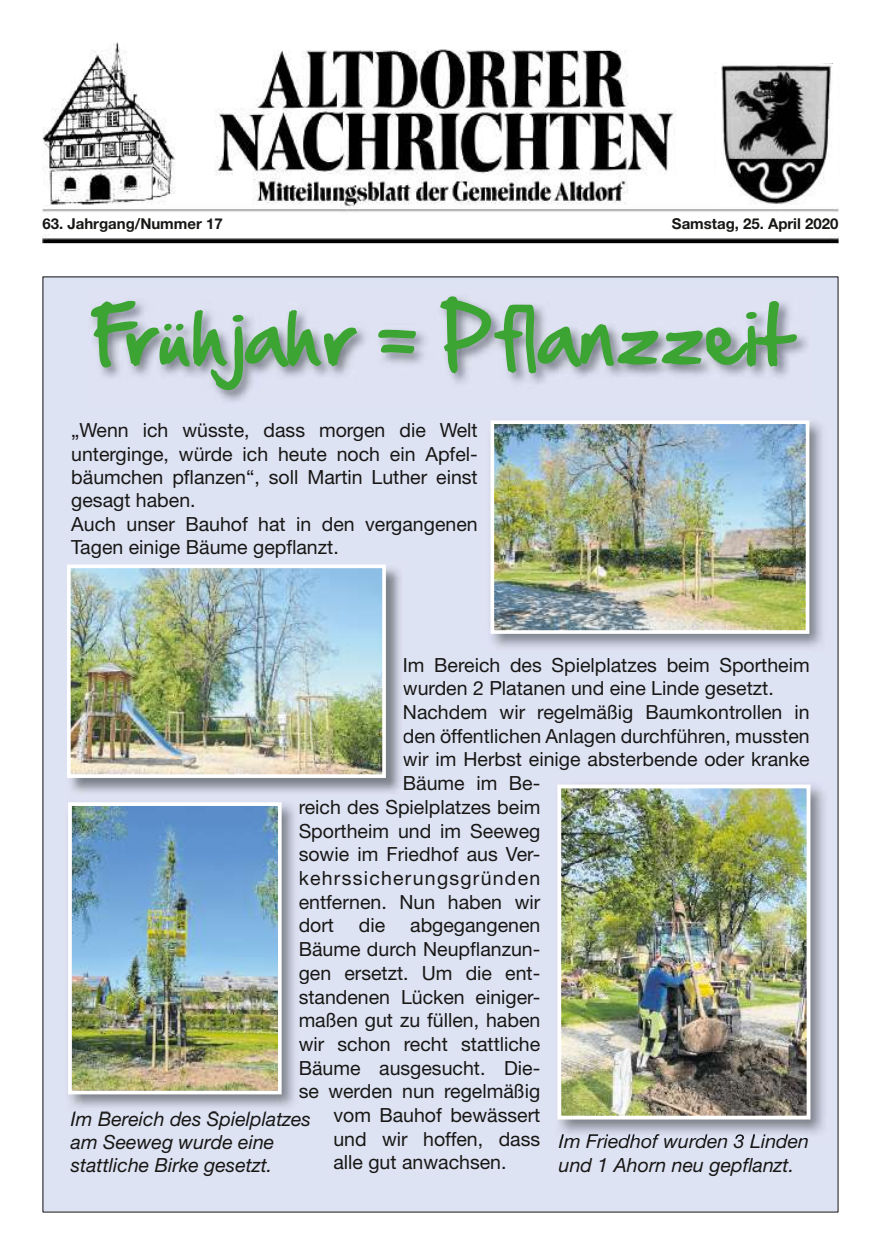
<style>
.page{position:relative;width:881px;height:1255px;background:#fff}
.page>*{position:absolute;margin:0;border:0;box-sizing:border-box;transform-origin:0 0}
.t1{font:69px "Hand Of Sean";color:#3ca432}
.t2{font:19.5px/23.4px "Helvetica Neue LT Std";color:#181715}
.t3{font:italic 19.5px/23.4px "Helvetica Neue LT Std";color:#181715}
.t4{font:19.5px "Helvetica Neue LT Std";letter-spacing:.065em;color:#181715}
.t5{font:700 15px "Helvetica Neue LT Std";color:#181715}
</style>
<div class="page">
<img style="left:43px;top:43px;width:795px;height:201px">
<div style="left:715px;top:60px;width:122px;height:145px;background:#fff"></div>
<img style="left:721px;top:65px;width:110px;height:140px">
<div style="left:43px;top:277px;width:794px;height:934px;background:#dee3f4"></div>
<img style="left:70px;top:568px;width:331px;height:226px">
<img style="left:67px;top:564px;width:320px;height:215px">
<img style="left:92px;top:297px;width:716px;height:105px">
<img style="left:491px;top:422px;width:332px;height:226px">
<img style="left:490px;top:420px;width:320px;height:215px">
<img style="left:558px;top:785px;width:267px;height:349px">
<svg style="left:561px;top:1134px;width:227px;height:4px"></svg>
<img style="left:557px;top:784px;width:255px;height:337px">
<img style="left:69px;top:803px;width:226px;height:305px">
<hr style="left:71px;top:1111px;width:228px;height:1px;background:#101114">
<img style="left:68px;top:802px;width:215px;height:294px">
<p class="t5" style="left:43px;top:218px;width:181px">63. Jahrgang/Nummer 17</p>
<p class="t5" style="left:671px;top:218px;width:168px">Samstag, 25. April 2020</p>
<h1 class="t1" style="left:89px;top:296px;width:703px">Frühjahr = Pflanzzeit</h1>
<p class="t2" style="left:71px;top:420px;width:408px">„Wenn ich wüsste, dass morgen die Welt unterginge, würde ich heute noch ein Apfel&shy;bäumchen pfanzen“, soll Martin Luther einst gesagt haben.<br>Auch unser Bauhof hat in den vergangenen Tagen einige Bäume gepfanzt.</p>
<p class="t2" style="left:403px;top:655px;width:408px">Im Bereich des Spielplatzes beim Sportheim</p>
<p class="t2" style="left:403px;top:678px;width:372px">wurden 2 Platanen und eine Linde gesetzt.</p>
<p class="t2" style="left:403px;top:702px;width:408px">Nachdem wir regelmäßig Baumkontrollen in</p>
<p class="t2" style="left:403px;top:726px;width:408px">den öffentlichen Anlagen durchführen, mussten</p>
<p class="t2" style="left:403px;top:749px;width:408px">wir im Herbst einige absterbende oder kranke</p>
<p class="t2" style="left:403px;top:773px;width:139px">Bäume im Be-</p>
<p class="t2" style="left:298px;top:797px;width:243px">reich des Spielplatzes beim</p>
<p class="t2" style="left:298px;top:820px;width:243px">Sportheim und im Seeweg</p>
<p class="t2" style="left:298px;top:844px;width:243px">sowie im Friedhof aus Ver-</p>
<p class="t4" style="left:298px;top:871px;width:243px">kehrssicherungsgründen</p>
<p class="t2" style="left:298px;top:891px;width:243px">entfernen. Nun haben wir</p>
<p class="t2" style="left:298px;top:915px;width:37px">dort</p>
<p class="t2" style="left:359px;top:915px;width:28px">die</p>
<p class="t2" style="left:410px;top:915px;width:132px">abgegangenen</p>
<p class="t2" style="left:298px;top:939px;width:243px">Bäume durch Neupfanzun-</p>
<p class="t2" style="left:298px;top:963px;width:243px">gen ersetzt. Um die ent-</p>
<p class="t2" style="left:298px;top:986px;width:243px">standenen Lücken einiger-</p>
<p class="t2" style="left:298px;top:1010px;width:243px">maßen gut zu füllen, haben</p>
<p class="t2" style="left:298px;top:1034px;width:243px">wir schon recht stattliche</p>
<p class="t2" style="left:298px;top:1057px;width:243px">Bäume ausgesucht. Die-</p>
<p class="t2" style="left:298px;top:1081px;width:243px">se werden nun regelmäßig</p>
<p class="t2" style="left:333px;top:1105px;width:208px">vom Bauhof bewässert</p>
<p class="t2" style="left:333px;top:1128px;width:208px">und wir hoffen, dass</p>
<p class="t2" style="left:333px;top:1152px;width:174px">alle gut anwachsen.</p>
<p class="t3" style="left:71px;top:1108px;width:241px">Im Bereich des Spielplatzes am Seeweg wurde eine stattliche Birke gesetzt.</p>
<p class="t3" style="left:558px;top:1131px;width:251px">Im Friedhof wurden 3 Linden und 1 Ahorn neu gepf anzt.</p>
</div>
